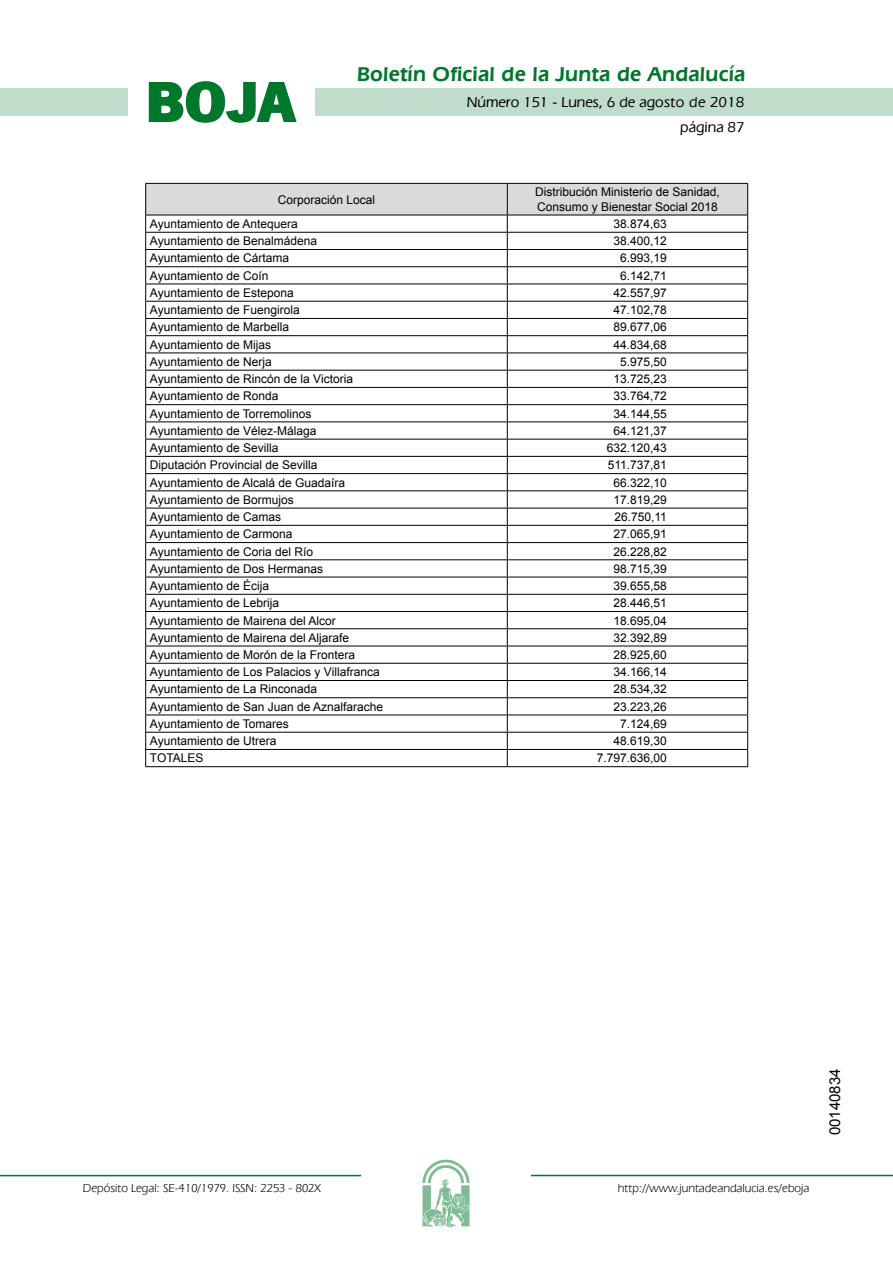
<style>
.page{position:relative;width:893px;height:1263px;background:#fff}
.page>*{position:absolute;margin:0;border:0;box-sizing:border-box;transform-origin:0 0}
.t1{font:700 57.75px "News Got T";color:#00782c;scale:1.14 1}
.t2{font:600 21px "Eras IT Cby BT";letter-spacing:.01em;color:#00782c}
.t3{font:500 15px/24.5px "Eras IT Cby BT";color:#000;text-align:right}
.t4{font:15px "Arial";color:#000}
.t5{font:12px/14.4px "Arial";color:#000}
.t6{font:12px "Eras IT Cby BT";color:#000}
</style>
<div class="page">
<div style="left:315px;top:88px;width:577px;height:28px;background:#bfddca"></div>
<div style="left:0;top:88px;width:128px;height:28px;background:#bfddca"></div>
<hr style="left:0;top:1175px;width:361px;height:1px;background:#00782c">
<svg style="left:422px;top:1159px;width:47px;height:68px"></svg>
<hr style="left:531px;top:1175px;width:361px;height:1px;background:#00782c">
<svg style="left:148px;top:81px;width:149px;height:42px"></svg>
<svg style="left:145px;top:183px;width:603px;height:583px"></svg>
<hr style="left:145px;top:766px;width:362px;height:1px;background:#000">
<hr style="left:507px;top:766px;width:241px;height:1px;background:#000">
<h1 class="t1" style="left:145px;top:68px;width:133px">BOJA</h1>
<h2 class="t2" style="left:357px;top:62px;width:390px">Boletín Oficial de la Junta de Andalucía</h2>
<p class="t3" style="left:467px;top:90px;width:279px">Número 151 - Lunes, 6 de agosto de 2018 página 87</p>
<p class="t5" style="left:278px;top:192px;width:99px">Corporación Local</p>
<p class="t5" style="left:535px;top:185px;width:186px">Distribución Ministerio de Sanidad,<br>Consumo y Bienestar Social 2018</p>
<p class="t5" style="left:150px;top:217px;width:149px">Ayuntamiento de Antequera</p>
<p class="t5" style="left:613px;top:217px;width:55px">38.874,63</p>
<p class="t5" style="left:150px;top:234px;width:169px">Ayuntamiento de Benalmádena</p>
<p class="t5" style="left:613px;top:234px;width:55px">38.400,12</p>
<p class="t5" style="left:150px;top:251px;width:141px">Ayuntamiento de Cártama</p>
<p class="t5" style="left:620px;top:251px;width:48px">6.993,19</p>
<p class="t5" style="left:150px;top:268px;width:120px">Ayuntamiento de Coín</p>
<p class="t5" style="left:620px;top:268px;width:48px">6.142,71</p>
<p class="t5" style="left:150px;top:286px;width:145px">Ayuntamiento de Estepona</p>
<p class="t5" style="left:613px;top:286px;width:55px">42.557,97</p>
<p class="t5" style="left:150px;top:303px;width:151px">Ayuntamiento de Fuengirola</p>
<p class="t5" style="left:613px;top:303px;width:55px">47.102,78</p>
<p class="t5" style="left:150px;top:320px;width:141px">Ayuntamiento de Marbella</p>
<p class="t5" style="left:613px;top:320px;width:55px">89.677,06</p>
<p class="t5" style="left:150px;top:337px;width:123px">Ayuntamiento de Mijas</p>
<p class="t5" style="left:613px;top:337px;width:55px">44.834,68</p>
<p class="t5" style="left:150px;top:355px;width:123px">Ayuntamiento de Nerja</p>
<p class="t5" style="left:620px;top:355px;width:48px">5.975,50</p>
<p class="t5" style="left:150px;top:372px;width:205px">Ayuntamiento de Rincón de la Victoria</p>
<p class="t5" style="left:613px;top:372px;width:55px">13.725,23</p>
<p class="t5" style="left:150px;top:389px;width:130px">Ayuntamiento de Ronda</p>
<p class="t5" style="left:613px;top:389px;width:55px">33.764,72</p>
<p class="t5" style="left:150px;top:406px;width:163px">Ayuntamiento de Torremolinos</p>
<p class="t5" style="left:613px;top:406px;width:55px">34.144,55</p>
<p class="t5" style="left:150px;top:424px;width:168px">Ayuntamiento de Vélez-Málaga</p>
<p class="t5" style="left:613px;top:424px;width:55px">64.121,37</p>
<p class="t5" style="left:150px;top:441px;width:130px">Ayuntamiento de Sevilla</p>
<p class="t5" style="left:606px;top:441px;width:62px">632.120,43</p>
<p class="t5" style="left:150px;top:458px;width:169px">Diputación Provincial de Sevilla</p>
<p class="t5" style="left:607px;top:458px;width:61px">511.737,81</p>
<p class="t5" style="left:150px;top:475px;width:197px">Ayuntamiento de Alcalá de Guadaíra</p>
<p class="t5" style="left:613px;top:475px;width:55px">66.322,10</p>
<p class="t5" style="left:150px;top:493px;width:145px">Ayuntamiento de Bormujos</p>
<p class="t5" style="left:613px;top:493px;width:55px">17.819,29</p>
<p class="t5" style="left:150px;top:510px;width:133px">Ayuntamiento de Camas</p>
<p class="t5" style="left:614px;top:510px;width:54px">26.750,11</p>
<p class="t5" style="left:150px;top:527px;width:144px">Ayuntamiento de Carmona</p>
<p class="t5" style="left:613px;top:527px;width:55px">27.065,91</p>
<p class="t5" style="left:150px;top:544px;width:165px">Ayuntamiento de Coria del Río</p>
<p class="t5" style="left:613px;top:544px;width:55px">26.228,82</p>
<p class="t5" style="left:150px;top:562px;width:175px">Ayuntamiento de Dos Hermanas</p>
<p class="t5" style="left:613px;top:562px;width:55px">98.715,39</p>
<p class="t5" style="left:150px;top:579px;width:121px">Ayuntamiento de Écija</p>
<p class="t5" style="left:613px;top:579px;width:55px">39.655,58</p>
<p class="t5" style="left:150px;top:596px;width:131px">Ayuntamiento de Lebrija</p>
<p class="t5" style="left:613px;top:596px;width:55px">28.446,51</p>
<p class="t5" style="left:150px;top:613px;width:187px">Ayuntamiento de Mairena del Alcor</p>
<p class="t5" style="left:613px;top:613px;width:55px">18.695,04</p>
<p class="t5" style="left:150px;top:630px;width:201px">Ayuntamiento de Mairena del Aljarafe</p>
<p class="t5" style="left:613px;top:630px;width:55px">32.392,89</p>
<p class="t5" style="left:150px;top:648px;width:207px">Ayuntamiento de Morón de la Frontera</p>
<p class="t5" style="left:613px;top:648px;width:55px">28.925,60</p>
<p class="t5" style="left:150px;top:665px;width:231px">Ayuntamiento de Los Palacios y Villafranca</p>
<p class="t5" style="left:613px;top:665px;width:55px">34.166,14</p>
<p class="t5" style="left:150px;top:682px;width:169px">Ayuntamiento de La Rinconada</p>
<p class="t5" style="left:613px;top:682px;width:55px">28.534,32</p>
<p class="t5" style="left:150px;top:699px;width:235px">Ayuntamiento de San Juan de Aznalfarache</p>
<p class="t5" style="left:613px;top:699px;width:55px">23.223,26</p>
<p class="t5" style="left:150px;top:717px;width:140px">Ayuntamiento de Tomares</p>
<p class="t5" style="left:620px;top:717px;width:48px">7.124,69</p>
<p class="t5" style="left:150px;top:734px;width:128px">Ayuntamiento de Utrera</p>
<p class="t5" style="left:613px;top:734px;width:55px">48.619,30</p>
<p class="t5" style="left:150px;top:751px;width:55px">TOTALES</p>
<p class="t5" style="left:596px;top:751px;width:72px">7.797.636,00</p>
<p class="t6" style="left:83px;top:1181px;width:239px">Depósito Legal: SE-410/1979. ISSN: 2253 - 802X</p>
<p class="t6" style="left:618px;top:1181px;width:193px">http://www.juntadeandalucia.es/eboja</p>
<p class="t4" style="left:825px;top:1135px;width:68px;rotate:-90deg">00140834</p>
</div>
